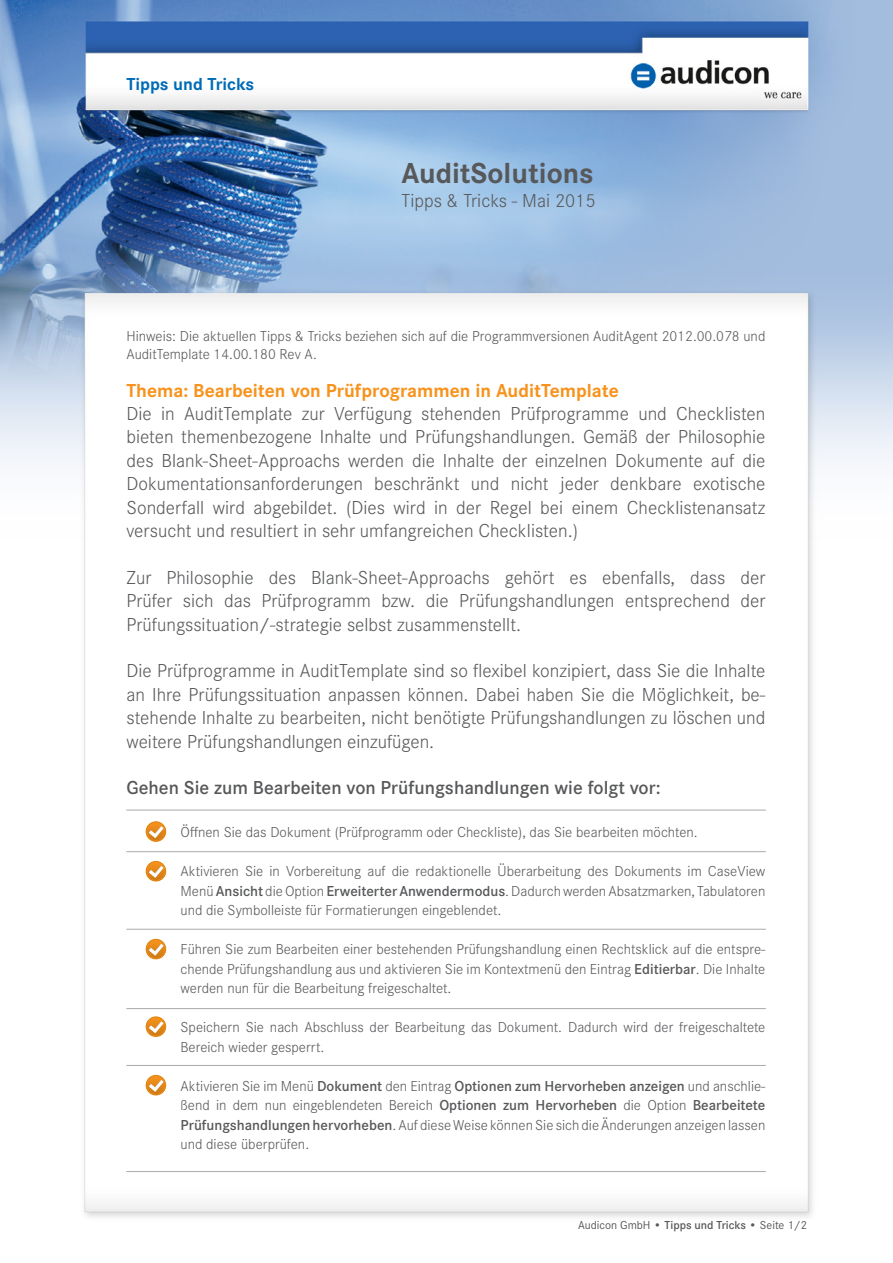
<style>
.page{position:relative;width:893px;height:1263px;background:#fff}
.page>*{position:absolute;margin:0;border:0;box-sizing:border-box;transform-origin:0 0}
.t1{font:700 30px "Corporate S";color:#57585a}
.Fließtext{font:300 19.5px/23.4px "Corporate S";color:#57585a;text-align:justify}
.Fließtext-2{font:600 19.5px "Corporate S";color:#57585a}
.t2{font:700 19.5px "Corporate S";color:#f7931d}
.t3{font:700 18px "Corporate S";color:#006bb6}
.Fließtext-3{font:300 15px/19.5px "Corporate S";color:#57585a;text-align:justify}
.t4{font:12px "Corporate S";color:#57585a}
.s1{font-weight:600}
</style>
<div class="page">
<img style="left:0;top:0;width:893px;height:1217px">
<svg style="left:146px;top:939px;width:20px;height:20px"></svg>
<hr style="left:127px;top:929px;width:639px;height:1px;background:#a8a9ad">
<svg style="left:146px;top:861px;width:20px;height:20px"></svg>
<hr style="left:127px;top:851px;width:639px;height:1px;background:#a8a9ad">
<svg style="left:146px;top:821px;width:20px;height:21px"></svg>
<svg style="left:146px;top:822px;width:20px;height:19px"></svg>
<hr style="left:127px;top:1065px;width:639px;height:1px;background:#a8a9ad">
<svg style="left:146px;top:1075px;width:20px;height:20px"></svg>
<hr style="left:127px;top:1171px;width:639px;height:1px;background:#a8a9ad">
<hr style="left:127px;top:810px;width:639px;height:1px;background:#a8a9ad">
<svg style="left:146px;top:1016px;width:20px;height:21px"></svg>
<svg style="left:146px;top:1017px;width:20px;height:19px"></svg>
<hr style="left:127px;top:1008px;width:639px;height:1px;background:#a8a9ad">
<p class="t3" style="left:126px;top:74px;width:129px">Tipps und Tricks</p>
<p class="t1" style="left:401px;top:156px;width:194px">AuditSolutions</p>
<p class="Fließtext" style="left:401px;top:189px;width:196px">Tipps &amp; Tricks - Mai 2015</p>
<p class="Fließtext-3" style="left:126px;top:327px;width:640px;line-height:18px">Hinweis: Die aktuellen Tipps &amp; Tricks beziehen sich auf die Programmversionen AuditAgent 2012.00.078 und<br>AuditTemplate 14.00.180 Rev A.</p>
<p class="t2" style="left:126px;top:379px;width:494px">Thema: Bearbeiten von Prüfprogrammen in AuditTemplate</p>
<p class="Fließtext" style="left:126px;top:402px;width:640px">Die in AuditTemplate zur Verfügung stehenden Prüfprogramme und Checklisten bieten themenbezogene Inhalte und Prüfungshandlungen. Gemäß der Philosophie des Blank-Sheet-Approachs werden die Inhalte der einzelnen Dokumente auf die Dokumentationsanforderungen beschränkt und nicht jeder denkbare exotische Sonderfall wird abgebildet. (Dies wird in der Regel bei einem Checklistenansatz versucht und resultiert in sehr umfangreichen Checklisten.)</p>
<p class="Fließtext" style="left:126px;top:566px;width:640px">Zur Philosophie des Blank-Sheet-Approachs gehört es ebenfalls, dass der Prüfer sich das Prüfprogramm bzw. die Prüfungshandlungen entsprechend der Prüfungssituation/-strategie selbst zusammenstellt.</p>
<p class="Fließtext" style="left:126px;top:659px;width:640px">Die Prüfprogramme in AuditTemplate sind so flexibel konzipiert, dass Sie die Inhalte an Ihre Prüfungssituation anpassen können. Dabei haben Sie die Möglichkeit, be&shy;stehende Inhalte zu bearbeiten, nicht benötigte Prüfungshandlungen zu löschen und weitere Prüfungshandlungen einzufügen.</p>
<p class="Fließtext-2" style="left:126px;top:777px;width:536px">Gehen Sie zum Bearbeiten von Prüfungshandlungen wie folgt vor:</p>
<p class="Fließtext-3" style="left:180px;top:823px;width:519px">Öffnen Sie das Dokument (Prüfprogramm oder Checkliste), das Sie bearbeiten möchten.</p>
<p class="Fließtext-3" style="left:180px;top:862px;width:586px">Aktivieren Sie in Vorbereitung auf die redaktionelle Überarbeitung des Dokuments im CaseView Menü <span class="s1">Ansicht</span> die Option <span class="s1">Erweiterter Anwendermodus</span>. Dadurch werden Absatzmarken, Tabulatoren und die Symbolleiste für Formatierungen eingeblendet.</p>
<p class="Fließtext-3" style="left:180px;top:940px;width:586px">Führen Sie zum Bearbeiten einer bestehenden Prüfungshandlung einen Rechtsklick auf die entspre&shy;chende Prüfungshandlung aus und aktivieren Sie im Kontextmenü den Eintrag <span class="s1">Editierbar</span>. Die Inhalte werden nun für die Bearbeitung freigeschaltet.</p>
<p class="Fließtext-3" style="left:180px;top:1018px;width:586px">Speichern Sie nach Abschluss der Bearbeitung das Dokument. Dadurch wird der freigeschaltete<br>Bereich wieder gesperrt.</p>
<p class="Fließtext-3" style="left:180px;top:1076px;width:586px">Aktivieren Sie im Menü <span class="s1">Dokument</span> den Eintrag <span class="s1">Optionen zum Hervorheben anzeigen</span> und anschlie&shy;ßend in dem nun eingeblendeten Bereich <span class="s1">Optionen zum Hervorheben</span> die Option <span class="s1">Bearbeitete Prüfungshandlungen hervorheben</span>. Auf diese Weise können Sie sich die Änderungen anzeigen lassen und diese überprüfen.</p>
<p class="t4" style="left:578px;top:1218px;width:230px">Audicon GmbH • <span class="s1">Tipps und Tricks •</span> Seite 1/2</p>
</div>
